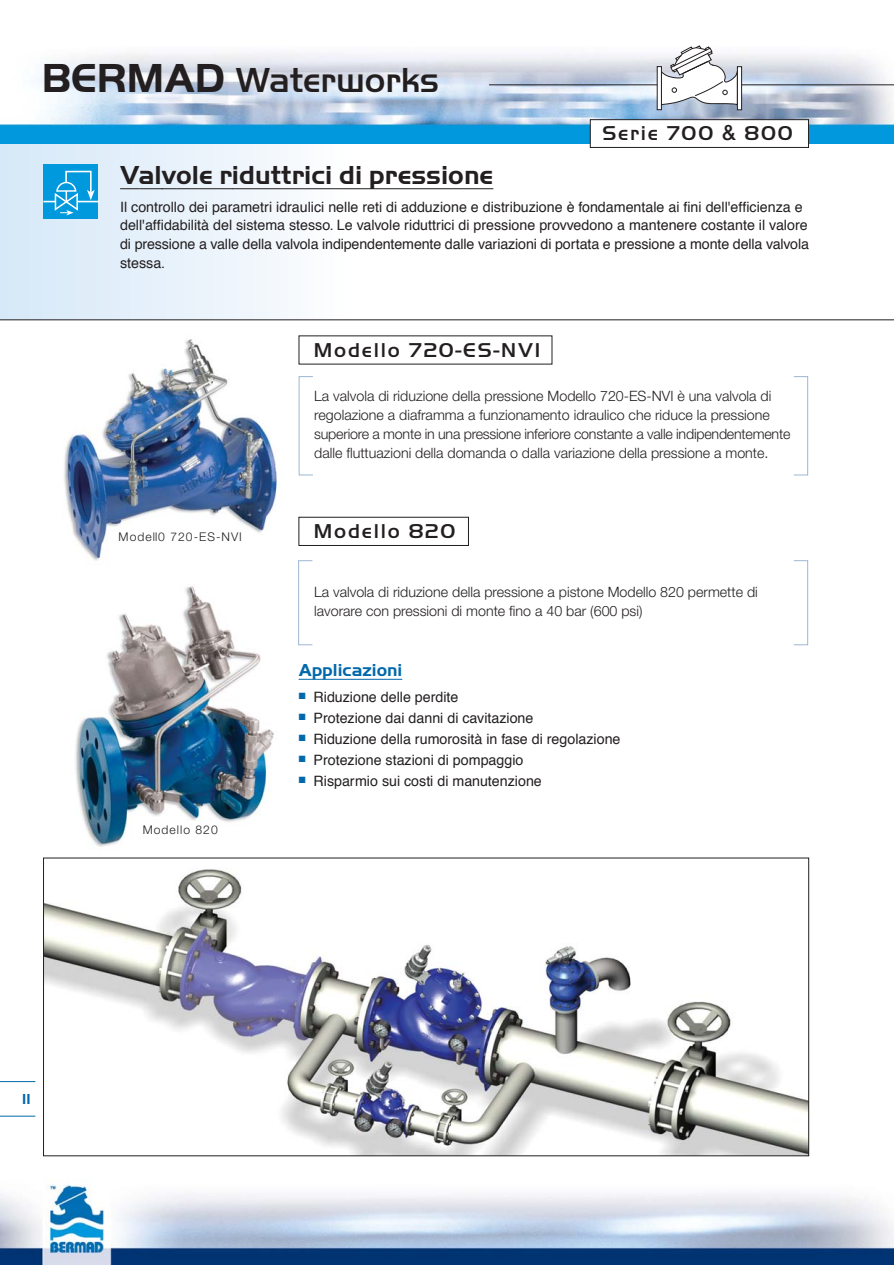
<style>
.page{position:relative;width:894px;height:1265px;background:#fff}
.page>*{position:absolute;margin:0;border:0;box-sizing:border-box;transform-origin:0 0}
.t1{font:500 36px "Handel Got D";letter-spacing:-.005em;color:#231f20}
.t2{font:700 27px "Handel Got D";color:#231f20}
.t3{font:500 20.85px "Handel Got D";letter-spacing:.085em;color:#231f20}
.t4{font:700 18px "Handel Got D";color:#0068ab}
.t5{font:700 15px "Handel Got D";color:#0068ab}
.t6{font:14.25px/18.8px "Helvetica";color:#231f20}
.t7{font:300 14.25px/18.8px "Helvetica Neue";color:#231f20}
.t8{font:300 12px "Helvetica Neue";letter-spacing:.085em;color:#231f20}
.s1{font-weight:700;font-size:42px}
.s2{font-family:"Helvetica Neue"}
.s3{color:#0068ab}
</style>
<div class="page">
<div style="left:0;top:127px;width:349px;height:193px;background:linear-gradient(to right,#d2e7f7,#f9fbfd)"></div>
<div style="left:348px;top:127px;width:280px;height:193px;background:#fff"></div>
<img style="left:0;top:53px;width:894px;height:90px">
<hr style="left:489px;top:84px;width:405px;height:1px;background:#231f20">
<svg style="left:661px;top:45px;width:77px;height:66px"></svg>
<svg style="left:657px;top:66px;width:5px;height:44px"></svg>
<svg style="left:737px;top:66px;width:5px;height:44px"></svg>
<img style="left:64px;top:335px;width:240px;height:226px">
<img style="left:75px;top:586px;width:199px;height:263px">
<hr style="left:299px;top:679px;width:103px;height:1px;background:#0068ab">
<img style="left:45px;top:869px;width:762px;height:285px">
<svg style="left:120px;top:188px;width:57px;height:1px"></svg>
<hr style="left:177px;top:188px;width:56px;height:1px;background:#231f20">
<hr style="left:232px;top:188px;width:72px;height:1px;background:#231f20">
<hr style="left:304px;top:188px;width:94px;height:1px;background:#231f20">
<hr style="left:398px;top:188px;width:95px;height:1px;background:#231f20">
<div style="left:44px;top:164px;width:54px;height:55px;background:#09d"></div>
<hr style="left:44px;top:201px;width:54px;height:1px;background:#fff">
<svg style="left:53px;top:170px;width:42px;height:45px"></svg>
<hr style="left:0;top:319px;width:894px;height:1px;background:#231f20">
<img style="left:0;top:1184px;width:894px;height:80px">
<hr style="left:0;top:1081px;width:35px;height:1px;background:#0068ab">
<hr style="left:0;top:1115px;width:35px;height:1px;background:#0068ab">
<div style="left:299px;top:335px;width:253px;height:29px;background:#fff"></div>
<div style="left:590px;top:119px;width:219px;height:29px;background:#fff;border:1px solid #231f20"></div>
<div style="left:299px;top:376px;width:14px;height:99px;border:1px solid #9eb7d3"></div>
<div style="left:793px;top:376px;width:15px;height:99px;border:1px solid #9eb7d3"></div>
<div style="left:298px;top:517px;width:171px;height:29px;background:#fff;border:1px solid #231f20"></div>
<div style="left:298px;top:560px;width:15px;height:85px;border:1px solid #9eb7d3"></div>
<div style="left:793px;top:560px;width:15px;height:85px;border:1px solid #9eb7d3"></div>
<h1 class="t1" style="left:42px;top:66px;width:399px"><span class="s1">BERMAD</span> Waterworks</h1>
<h3 class="t3" style="left:602px;top:125px;width:192px">Serie 700 <span class="s2">&amp;</span> 800</h3>
<h2 class="t2" style="left:120px;top:165px;width:375px">Valvole riduttrici di pressione</h2>
<p class="t6" style="left:120px;top:198px;width:690px">Il controllo dei parametri idraulici nelle reti di adduzione e distribuzione è fondamentale ai fini dell'efficienza e dell'affidabilità del sistema stesso. Le valvole riduttrici di pressione provvedono a mantenere costante il valore di pressione a valle della valvola indipendentemente dalle variazioni di portata e pressione a monte della valvola stessa.</p>
<h3 class="t3" style="left:314px;top:341px;width:228px">Modello 720-ES-NVI</h3>
<p class="t8" style="left:119px;top:532px;width:125px">Modell0 720-ES-NVI</p>
<p class="t8" style="left:143px;top:825px;width:77px">Modello 820</p>
<p class="t7" style="left:314px;top:389px;width:478px">La valvola di riduzione della pressione Modello 720-ES-NVI è una valvola di regolazione a diaframma a funzionamento idraulico che riduce la pressione superiore a monte in una pressione inferiore constante a valle indipendentemente dalle fluttuazioni della domanda o dalla variazione della pressione a monte.</p>
<h3 class="t3" style="left:314px;top:523px;width:143px">Modello 820</h3>
<p class="t7" style="left:314px;top:584px;width:445px">La valvola di riduzione della pressione a pistone Modello 820 permette di lavorare con pressioni di monte fino a 40 bar (600 psi)</p>
<p class="t4" style="left:299px;top:663px;width:105px">Applicazioni</p>
<p class="t6" style="left:299px;top:688px;width:161px"><span class="s3">■</span> Riduzione delle perdite</p>
<p class="t6" style="left:299px;top:709px;width:236px"><span class="s3">■</span> Protezione dai danni di cavitazione</p>
<p class="t6" style="left:299px;top:730px;width:323px"><span class="s3">■</span> Riduzione della rumorosità in fase di regolazione</p>
<p class="t6" style="left:299px;top:751px;width:226px"><span class="s3">■</span> Protezione stazioni di pompaggio</p>
<p class="t6" style="left:299px;top:772px;width:245px"><span class="s3">■</span> Risparmio sui costi di manutenzione</p>
<p class="t5" style="left:22px;top:1093px;width:10px">11</p>
</div>
